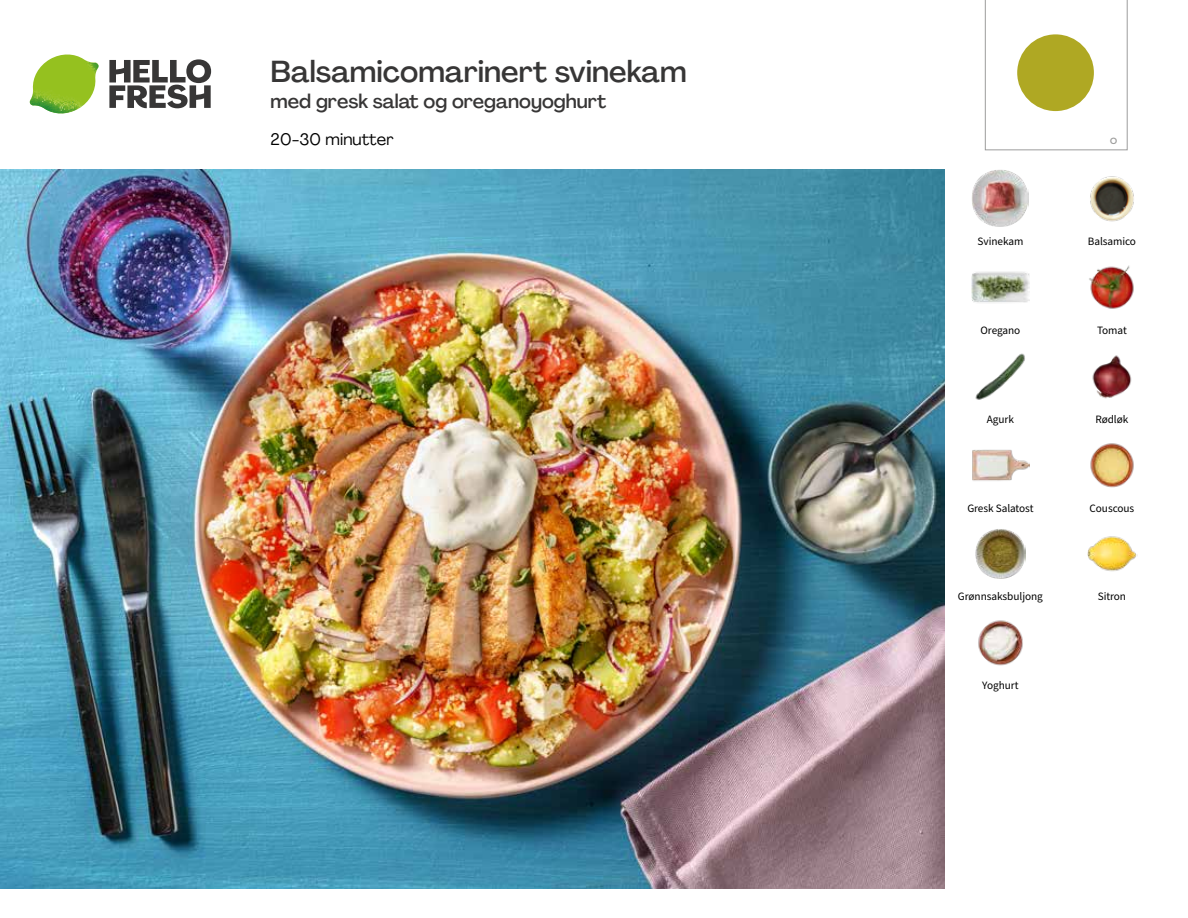
<style>
.page{position:relative;width:1188px;height:918px;background:#fff}
.page>*{position:absolute;margin:0;border:0;box-sizing:border-box;transform-origin:0 0}
.t1{font:500 30px "Agrandir";color:#373636}
.t2{font:500 19.5px "Agrandir";color:#373636}
.t3{font:16.5px "Agrandir";letter-spacing:.005em;color:#000}
.t4{font:11.25px "Source Sans Pro";letter-spacing:-.005em;color:#000}
.t5{font:500 9px "Gotham";color:#9d9d9c}
</style>
<div class="page">
<svg style="left:109px;top:59px;width:102px;height:49px"></svg>
<img style="left:30px;top:55px;width:69px;height:59px">
<img style="left:0;top:170px;width:945px;height:718px">
<svg style="left:985px;top:0;width:142px;height:150px"></svg>
<img style="left:975px;top:353px;width:50px;height:47px">
<img style="left:972px;top:271px;width:57px;height:32px">
<img style="left:1089px;top:265px;width:45px;height:44px">
<img style="left:1092px;top:355px;width:40px;height:44px">
<img style="left:1090px;top:443px;width:44px;height:45px">
<img style="left:978px;top:620px;width:45px;height:46px">
<img style="left:972px;top:449px;width:57px;height:32px">
<img style="left:975px;top:529px;width:51px;height:50px">
<img style="left:1087px;top:536px;width:50px;height:36px">
<img style="left:1090px;top:176px;width:44px;height:46px">
<img style="left:972px;top:170px;width:57px;height:57px">
<h1 class="t1" style="left:271px;top:53px;width:418px">Balsamicomarinert svinekam</h1>
<h2 class="t2" style="left:271px;top:89px;width:337px">med gresk salat og oreganoyoghurt</h2>
<h3 class="t3" style="left:271px;top:129px;width:125px">20-30 minutter</h3>
<p class="t5" style="left:1110px;top:135px;width:9px">O</p>
<p class="t4" style="left:978px;top:234px;width:47px">Svinekam</p>
<p class="t4" style="left:1088px;top:234px;width:50px">Balsamico</p>
<p class="t4" style="left:981px;top:323px;width:41px">Oregano</p>
<p class="t4" style="left:1097px;top:323px;width:31px">Tomat</p>
<p class="t4" style="left:987px;top:412px;width:29px">Agurk</p>
<p class="t4" style="left:1095px;top:412px;width:34px">Rødløk</p>
<p class="t4" style="left:967px;top:500px;width:68px">Gresk Salatost</p>
<p class="t4" style="left:1090px;top:500px;width:46px">Couscous</p>
<p class="t4" style="left:958px;top:589px;width:87px">Grønnsaksbuljong</p>
<p class="t4" style="left:1098px;top:589px;width:30px">Sitron</p>
<p class="t4" style="left:982px;top:678px;width:38px">Yoghurt</p>
</div>
